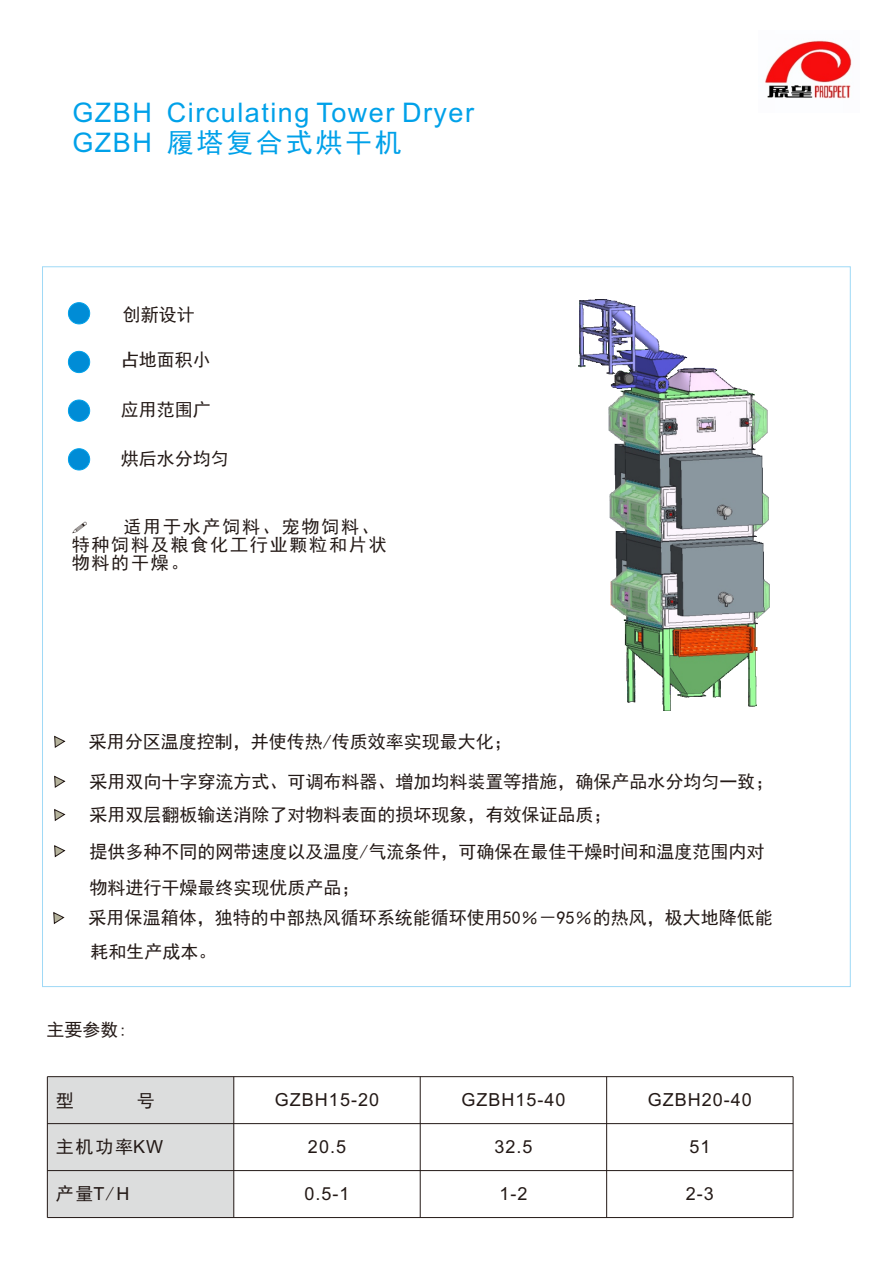
<style>
.page{position:relative;width:893px;height:1263px;background:#fff}
.page>*{position:absolute;margin:0;border:0;box-sizing:border-box;transform-origin:0 0}
.t1{font:27px "Arial";letter-spacing:.055em;color:#00a1e9}
.t2{font:27px "Sim Hei";letter-spacing:.1em;color:#00a1e9}
.t3{font:18px/33.2px "Sim Hei";color:#231916}
.t4{font:18px "Arial";letter-spacing:.055em;color:#231916}
.t5{font:18px/18.3px "Sim Hei";letter-spacing:.1em;color:#231916}
.s1{font-family:"Arial"}
</style>
<div class="page">
<img style="left:765px;top:40px;width:87px;height:59px">
<svg style="left:54px;top:735px;width:12px;height:13px"></svg>
<svg style="left:54px;top:809px;width:12px;height:12px"></svg>
<svg style="left:54px;top:775px;width:12px;height:13px"></svg>
<svg style="left:54px;top:845px;width:12px;height:13px"></svg>
<div style="left:68px;top:302px;width:22px;height:22px;background:#008cd6;border:1px solid #00a1e9;border-radius:50%"></div>
<div style="left:68px;top:351px;width:22px;height:22px;background:#008cd6;border:1px solid #00a1e9;border-radius:50%"></div>
<div style="left:68px;top:400px;width:22px;height:22px;background:#008cd6;border:1px solid #00a1e9;border-radius:50%"></div>
<div style="left:68px;top:448px;width:22px;height:22px;background:#008cd6;border:1px solid #00a1e9;border-radius:50%"></div>
<div style="left:47px;top:1077px;width:187px;height:46px;background:#dcdddd"></div>
<div style="left:47px;top:1123px;width:187px;height:47px;background:#dcdddd"></div>
<div style="left:47px;top:1170px;width:187px;height:47px;background:#dcdddd"></div>
<hr style="left:47px;top:1077px;width:1px;height:140px;background:#231916">
<hr style="left:234px;top:1077px;width:1px;height:140px;background:#231916">
<hr style="left:420px;top:1077px;width:1px;height:140px;background:#231916">
<hr style="left:606px;top:1077px;width:1px;height:140px;background:#231916">
<hr style="left:793px;top:1077px;width:1px;height:140px;background:#231916">
<hr style="left:47px;top:1217px;width:746px;height:1px;background:#231916">
<hr style="left:47px;top:1170px;width:746px;height:1px;background:#231916">
<hr style="left:47px;top:1123px;width:746px;height:1px;background:#231916">
<hr style="left:47px;top:1076px;width:746px;height:1px;background:#231916">
<svg style="left:53px;top:912px;width:12px;height:12px"></svg>
<img style="left:579px;top:299px;width:190px;height:411px">
<h1 class="t1" style="left:72px;top:102px;width:403px">GZBH Circulating Tower Dryer</h1>
<h1 class="t2" style="left:72px;top:129px;width:331px"><span class="s1">GZBH</span> 履塔复合式烘干机</h1>
<p class="t3" style="left:123px;top:298px;width:74px">创新设计</p>
<p class="t3" style="left:121px;top:343px;width:91px">占地面积小</p>
<p class="t3" style="left:121px;top:393px;width:91px">应用范围广</p>
<p class="t3" style="left:121px;top:442px;width:109px">烘后水分均匀</p>
<p class="t5" style="left:72px;top:517px;width:316px;text-indent:52px">适用于水产饲料、宠物饲料、特种饲料及粮食化工行业颗粒和片状物料的干燥。</p>
<p class="t3" style="left:89px;top:725px;width:424px">采用分区温度控制，并使传热/传质效率实现最大化；</p>
<p class="t3" style="left:89px;top:765px;width:686px">采用双向十字穿流方式、可调布料器、增加均料装置等措施，确保产品水分均匀一致；采用双层翻板输送消除了对物料表面的损坏现象，有效保证品质；</p>
<p class="t3" style="left:89px;top:833px;width:676px;line-height:36.3px">提供多种不同的网带速度以及温度/气流条件，可确保在最佳干燥时间和温度范围内对物料进行干燥最终实现优质产品；</p>
<p class="t3" style="left:89px;top:901px;width:686px">采用保温箱体，独特的中部热风循环系统能循环使用50％－95％的热风，极大地降低能耗和生产成本。</p>
<p class="t3" style="left:46px;top:1012px;width:83px">主要参数:</p>
<p class="t3" style="left:56px;top:1083px;width:19px">型</p>
<p class="t3" style="left:137px;top:1083px;width:19px">号</p>
<p class="t4" style="left:275px;top:1093px;width:106px">GZBH15-20</p>
<p class="t4" style="left:461px;top:1093px;width:106px">GZBH15-40</p>
<p class="t4" style="left:648px;top:1093px;width:106px">GZBH20-40</p>
<p class="t3" style="left:56px;top:1130px;width:109px">主机功率<span class="s1">KW</span></p>
<p class="t4" style="left:308px;top:1140px;width:40px">20.5</p>
<p class="t4" style="left:494px;top:1140px;width:40px">32.5</p>
<p class="t4" style="left:689px;top:1140px;width:23px">51</p>
<p class="t3" style="left:56px;top:1177px;width:75px">产量<span class="s1">T</span>/<span class="s1">H</span></p>
<p class="t4" style="left:304px;top:1187px;width:47px">0.5-1</p>
<p class="t4" style="left:499px;top:1187px;width:30px">1-2</p>
<p class="t4" style="left:686px;top:1187px;width:30px">2-3</p>
</div>
